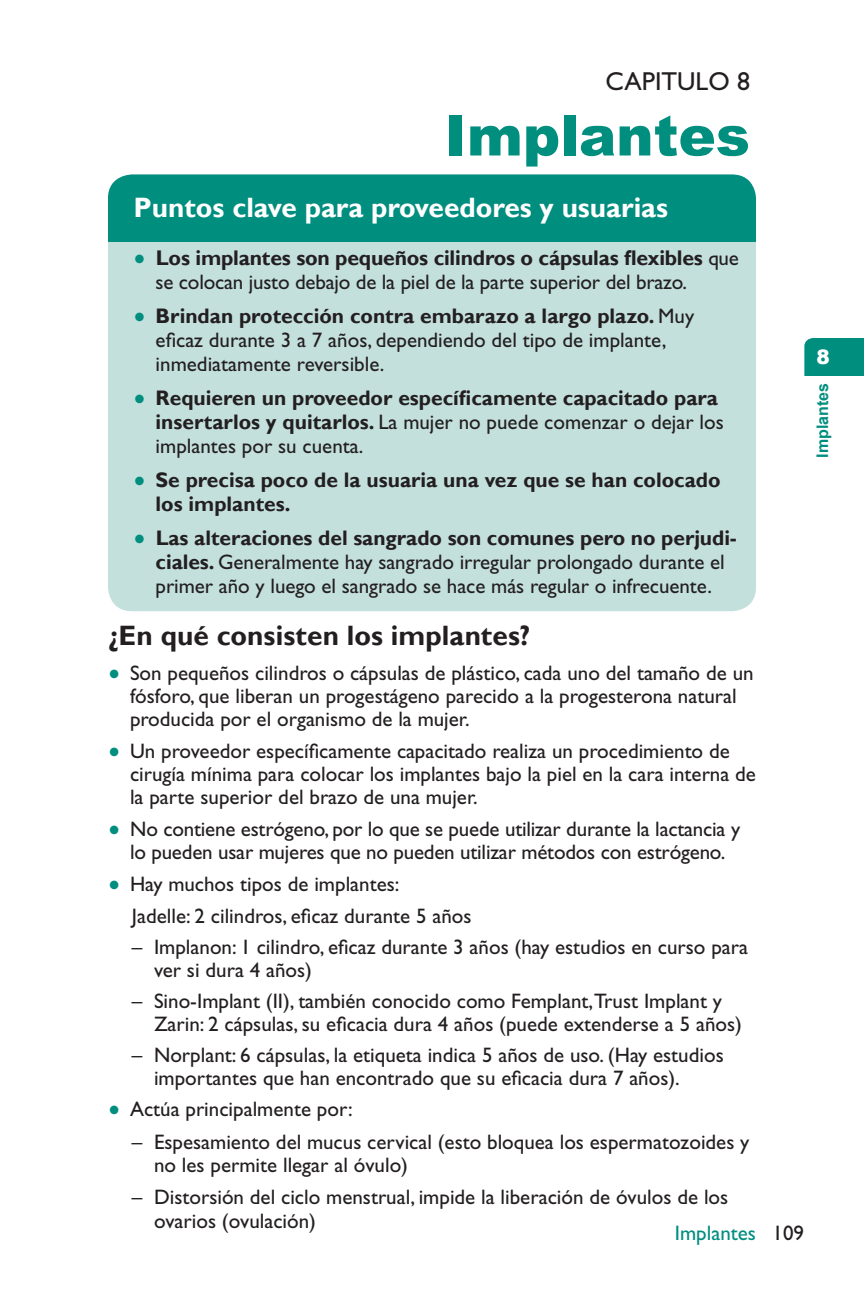
<style>
.page{position:relative;width:864px;height:1296px;background:#fff}
.page>*{position:absolute;margin:0;border:0;box-sizing:border-box;transform-origin:0 0}
.t1{font:900 56px "Arial";color:#008e7f}
.t2{font:700 28px "Gill Sans";color:#fff}
.t3{font:700 28px "Gill Sans";letter-spacing:.005em;color:#231f20}
.t4{font:26px "Gill Sans";color:#231f20}
.t5{font:700 21.2px "Gill Sans";letter-spacing:-.01em;color:#231f20}
.t6{font:21px/23px "Gill Sans";color:#231f20}
.t7{font:700 21px/24px "Gill Sans";color:#231f20}
.t8{font:21px "Gill Sans";color:#008e7f}
.t9{font:900 20px "Arial";color:#fff}
.t10{font:700 16px "Arial";color:#008e7f}
.s1{font-weight:400;font-size:21px}
.s2{font-weight:700}
.s3{font-weight:400}
</style>
<div class="page">
<div style="left:108px;top:174px;width:648px;height:437px;background:#c3e0dd;border-radius:24px"></div>
<div style="left:108px;top:174px;width:648px;height:68px;background:#008e7f"></div>
<div style="left:804px;top:338px;width:60px;height:38px;background:#008e7f"></div>
<p class="t4" style="left:605px;top:66px;width:146px">CAPITULO 8</p>
<h1 class="t1" style="left:445px;top:95px;width:306px">Implantes</h1>
<h2 class="t2" style="left:134px;top:190px;width:536px">Puntos clave para proveedores y usuarias</h2>
<p class="t5" style="left:156px;top:245px;width:585px">Los implantes son pequeños cilindros o cápsulas flexibles <span class="s1">que</span></p>
<p class="t6" style="left:156px;top:265px;width:540px;line-height:34px">se colocan justo debajo de la piel de la parte superior del brazo.<br><span class="s2">Brindan protección contra embarazo a largo plazo.</span> Muy</p>
<p class="t6" style="left:156px;top:328px;width:512px;line-height:24px">eficaz durante 3 a 7 años, dependiendo del tipo de implante, inmediatamente reversible.</p>
<p class="t7" style="left:156px;top:386px;width:570px">Requieren un proveedor específicamente capacitado para insertarlos y quitarlos. <span class="s3">La mujer no puede comenzar o dejar los implantes por su cuenta.</span></p>
<p class="t7" style="left:156px;top:468px;width:567px">Se precisa poco de la usuaria una vez que se han colocado los implantes.</p>
<p class="t6" style="left:156px;top:526px;width:583px;line-height:24px"><span class="s2">Las alteraciones del sangrado son comunes pero no perjudi&shy;ciales.</span> Generalmente hay sangrado irregular prolongado durante el primer año y luego el sangrado se hace más regular o infrecuente.</p>
<h2 class="t3" style="left:108px;top:619px;width:424px">¿En qué consisten los implantes?</h2>
<p class="t6" style="left:130px;top:661px;width:625px">Son pequeños cilindros o cápsulas de plástico, cada uno del tamaño de un fósforo, que liberan un progestágeno parecido a la progesterona natural producida por el organismo de la mujer.</p>
<p class="t6" style="left:130px;top:739px;width:628px">Un proveedor específicamente capacitado realiza un procedimiento de cirugía mínima para colocar los implantes bajo la piel en la cara interna de la parte superior del brazo de una mujer.</p>
<p class="t6" style="left:130px;top:817px;width:612px">No contiene estrógeno, por lo que se puede utilizar durante la lactancia y lo pueden usar mujeres que no pueden utilizar métodos con estrógeno.</p>
<p class="t6" style="left:130px;top:868px;width:343px;line-height:32px">Hay muchos tipos de implantes:<br>Jadelle: 2 cilindros, eficaz durante 5 años</p>
<p class="t6" style="left:154px;top:935px;width:596px;text-indent:-22px">– Implanon: 1 cilindro, eficaz durante 3 años (hay estudios en curso para ver si dura 4 años)</p>
<p class="t6" style="left:154px;top:989px;width:589px;text-indent:-22px">– Sino-Implant (II), también conocido como Femplant,Trust Implant y<br>Zarin: 2 cápsulas, su eficacia dura 4 años (puede extenderse a 5 años)</p>
<p class="t6" style="left:154px;top:1043px;width:571px;text-indent:-22px">– Norplant: 6 cápsulas, la etiqueta indica 5 años de uso. (Hay estudios importantes que han encontrado que su eficacia dura 7 años).</p>
<p class="t6" style="left:130px;top:1097px;width:224px">Actúa principalmente por:</p>
<p class="t6" style="left:154px;top:1130px;width:597px;text-indent:-22px">– Espesamiento del mucus cervical (esto bloquea los espermatozoides y no les permite llegar al óvulo)</p>
<p class="t6" style="left:154px;top:1185px;width:576px;line-height:24px;text-indent:-22px">– Distorsión del ciclo menstrual, impide la liberación de óvulos de los ovarios (ovulación)</p>
<p class="t8" style="left:675px;top:1221px;width:83px">Implantes</p>
<p class="t9" style="left:817px;top:342px;width:15px">8</p>
<p class="t10" style="left:812px;top:458px;width:76px;rotate:-90deg">Implantes</p>
<p class="t6" style="left:772px;top:1221px;width:33px">109</p>
</div>
